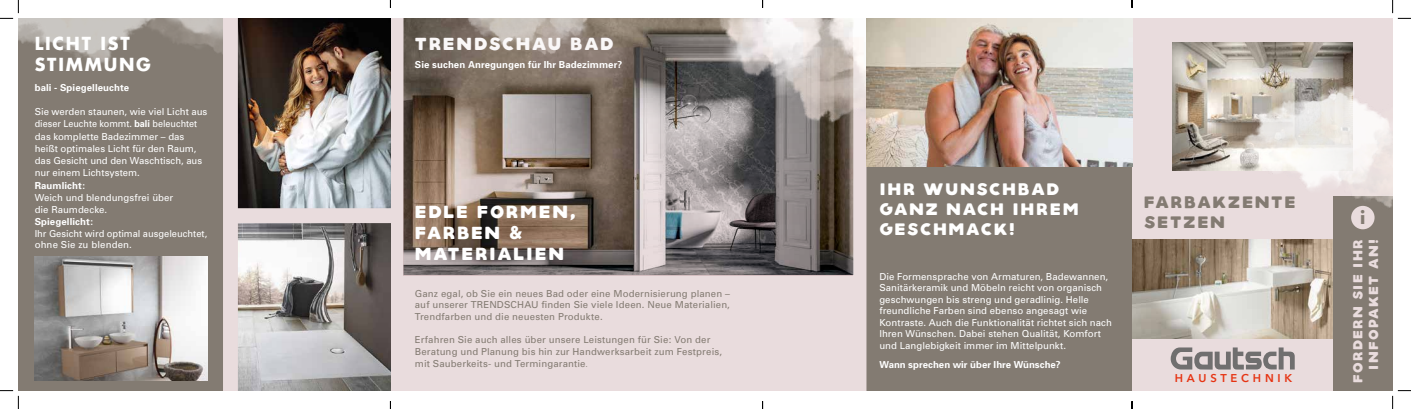
<style>
.page{position:relative;width:1411px;height:409px;background:#fff}
.page>*{position:absolute;margin:0;border:0;box-sizing:border-box;transform-origin:0 0}
.t1{font:17.5px/21px "Aquino Demo";letter-spacing:.095em;color:#fff}
.t2{font:700 17.5px/21px "Futura Std";letter-spacing:.1em;color:#fff}
.t3{font:700 17.32px "Futura Std";color:#837b72}
.t4{font:16.62px/19.9px "Aquino Demo";letter-spacing:.1em;color:#fff}
.t5{font:16.62px/19.9px "Aquino Demo";letter-spacing:.1em;color:#837b72}
.t6{font:13.12px/15.8px "Aquino Demo";letter-spacing:.09em;color:#e9dcdd;text-align:right}
.t7{font:600 11.2px "Avenir Next";letter-spacing:.34em;color:#e63312}
.t8{font:9.62px/11.5px "Univers";color:#fff}
.t9{font:9.62px/11.5px "Univers";letter-spacing:.015em;color:#837b72;text-align:justify}
.t10{font:700 9.62px "Univers";letter-spacing:.01em;color:#fff}
.s1{font-weight:700}
.s2{font-family:"Avant Garde";font-weight:700}
.s3{font-family:"Helvetica Neue LT Pro";font-weight:300;font-size:8.75px}
</style>
<div class="page">
<div style="left:1132px;top:18px;width:260px;height:221px;background:#e9dcdd"></div>
<div style="left:18px;top:18px;width:1114px;height:372px;background:#837b72"></div>
<div style="left:390px;top:18px;width:13px;height:372px;background:#e9dcdd"></div>
<div style="left:853px;top:18px;width:13px;height:372px;background:#e9dcdd"></div>
<img style="left:1132px;top:239px;width:201px;height:100px">
<div style="left:1132px;top:339px;width:201px;height:51px;background:#e9dcdd"></div>
<div style="left:394px;top:275px;width:466px;height:115px;background:#e9dcdd"></div>
<div style="left:1333px;top:196px;width:59px;height:194px;background:#837b72"></div>
<img style="left:853px;top:18px;width:13px;height:140px">
<svg style="left:403px;top:18px;width:450px;height:257px;background:#857a74"></svg>
<img style="left:866px;top:18px;width:266px;height:148px">
<img style="left:18px;top:18px;width:205px;height:46px">
<img style="left:1172px;top:42px;width:180px;height:129px">
<img style="left:1214px;top:84px;width:178px;height:157px">
<img style="left:238px;top:223px;width:152px;height:167px">
<img style="left:238px;top:18px;width:152px;height:190px">
<div style="left:223px;top:18px;width:15px;height:372px;background:#e9dcdd"></div>
<div style="left:232px;top:208px;width:161px;height:15px;background:#e9dcdd"></div>
<img style="left:35px;top:257px;width:172px;height:124px">
<svg style="left:1171px;top:347px;width:124px;height:22px"></svg>
<svg style="left:0;top:0;width:19px;height:19px"></svg>
<svg style="left:0;top:390px;width:19px;height:19px"></svg>
<svg style="left:1392px;top:0;width:19px;height:19px"></svg>
<svg style="left:1392px;top:390px;width:19px;height:19px"></svg>
<svg style="left:1131px;top:0;width:2px;height:8px"></svg>
<svg style="left:1131px;top:401px;width:2px;height:8px"></svg>
<h1 class="t2" style="left:35px;top:33px;width:118px">LICHT IST<br>STIMMUNG</h1>
<p class="t10" style="left:35px;top:82px;width:96px">bali - Spiegelleuchte</p>
<p class="t8" style="left:35px;top:106px;width:174px;line-height:12.2px">Sie werden staunen, wie viel Licht aus dieser Leuchte kommt. <span class="s1">bali</span> beleuchtet das komplette Badezimmer – das heißt optimales Licht für den Raum, das Gesicht und den Waschtisch, aus nur einem Lichtsystem.</p>
<p class="t10" style="left:35px;top:179px;width:52px">Raumlicht:</p>
<p class="t8" style="left:35px;top:191px;width:140px;line-height:12.2px">Weich und blendungsfrei über die Raumdecke.</p>
<p class="t10" style="left:35px;top:216px;width:60px">Spiegellicht:</p>
<p class="t8" style="left:35px;top:228px;width:174px">Ihr Gesicht wird optimal ausgeleuchtet, ohne Sie zu blenden.</p>
<h1 class="t1" style="left:415px;top:32px;width:200px">TRENDSCHAU BAD</h1>
<p class="t10" style="left:415px;top:59px;width:209px">Sie suchen Anregungen für Ihr Badezimmer?</p>
<h1 class="t1" style="left:415px;top:200px;width:162px">EDLE FORMEN,<br>FARBEN <span class="s2">&amp;<br></span>MATERIALIEN</h1>
<p class="t9" style="left:415px;top:288px;width:317px">Ganz egal, ob Sie ein neues Bad oder eine Modernisierung planen – auf unserer TRENDSCHAU finden Sie viele Ideen. Neue Materialien, Trendfarben und die neuesten Produkte.</p>
<p class="t9" style="left:415px;top:334px;width:309px;line-height:11.9px;text-align:left">Erfahren Sie auch alles über unsere Leistungen für Sie: Von der<br>Beratung und Planung bis hin zur Handwerksarbeit zum Festpreis, mit Sauberkeits- und Termingarantie<span class="s3">.</span></p>
<h3 class="t4" style="left:879px;top:178px;width:201px">IHR WUNSCHBAD<br>GANZ NACH IHREM<br>GESCHMACK!</h3>
<p class="t8" style="left:879px;top:270px;width:234px">Die Formensprache von Armaturen, Badewannen, Sanitärkeramik und Möbeln reicht von organisch geschwungen bis streng und geradlinig. Helle freundliche Farben sind ebenso angesagt wie Kontraste. Auch die Funktionalität richtet sich nach Ihren Wünschen. Dabei stehen Qualität, Komfort und Langlebigkeit immer im Mittelpunkt.</p>
<p class="t10" style="left:879px;top:359px;width:183px">Wann sprechen wir über Ihre Wünsche?</p>
<h3 class="t5" style="left:1144px;top:191px;width:153px">FARBAKZENTE<br>SETZEN</h3>
<p class="t7" style="left:1175px;top:368px;width:119px">HAUSTECHNIK</p>
<h2 class="t3" style="left:1360px;top:206px;width:7px">i</h2>
<h3 class="t6" style="left:1349px;top:382px;width:145px;rotate:-90deg">FORDERN SIE IHR<br>INFOPAKET AN!</h3>
</div>
